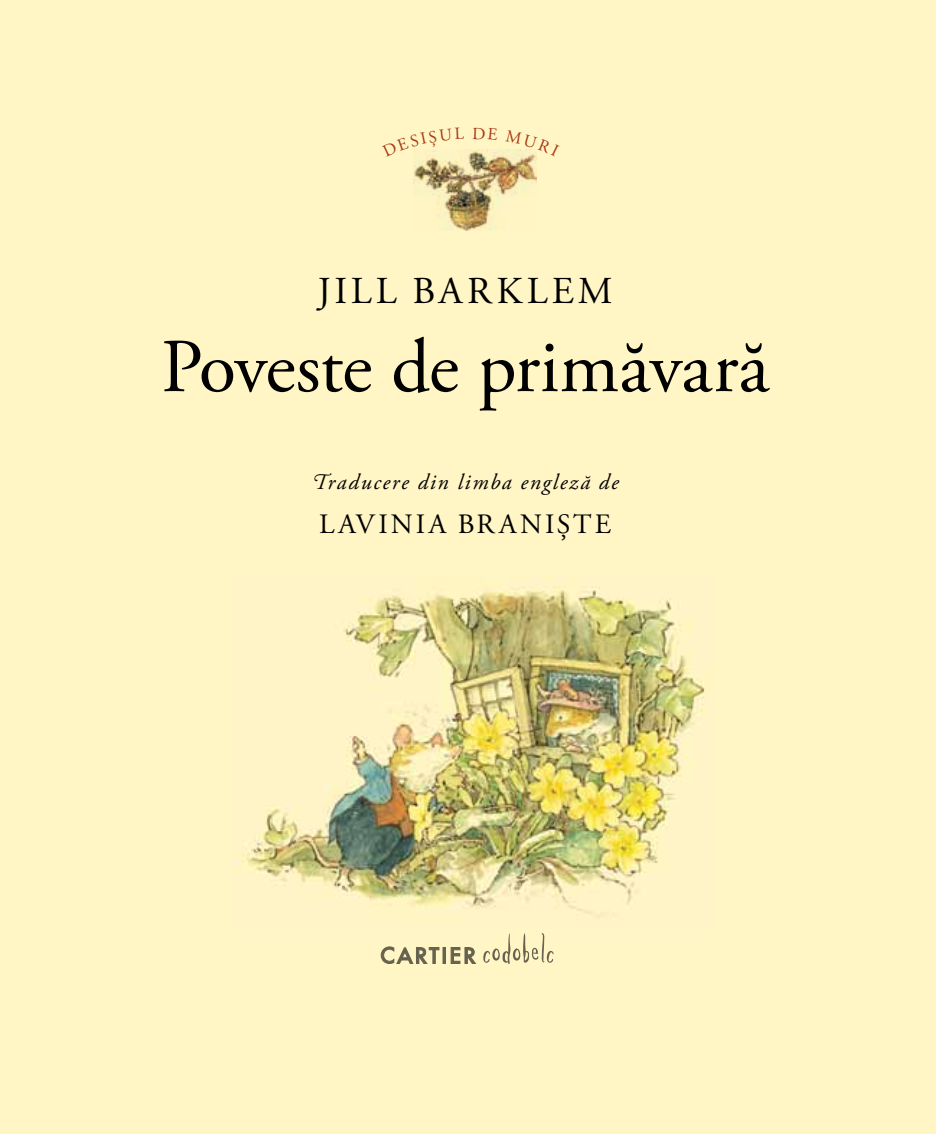
<style>
.page{position:relative;width:936px;height:1134px;background:#fff}
.page>*{position:absolute;margin:0;border:0;box-sizing:border-box;transform-origin:0 0}
.t1{font:76px "Adobe Garamond Pro";color:#000}
.t2{font:38px "Adobe Garamond Pro";letter-spacing:.1em;color:#000}
.t3{font:28px "Adobe Garamond Pro";color:#000}
.t4{font:italic 22px "Adobe Garamond Pro";letter-spacing:.08em;color:#000}
</style>
<div class="page">
<div style="left:0;top:0;width:935px;height:1134px;background:#fff5c5"></div>
<img style="left:231px;top:575px;width:474px;height:342px">
<svg style="left:483px;top:933px;width:70px;height:31px"></svg>
<svg style="left:381px;top:946px;width:95px;height:18px"></svg>
<img style="left:413px;top:150px;width:123px;height:81px">
<svg style="left:413px;top:149px;width:51px;height:8px"></svg>
<svg style="left:505px;top:149px;width:32px;height:7px"></svg>
<h2 class="t2" style="left:318px;top:268px;width:296px">Jill BARKLEM</h2>
<h1 class="t1" style="left:161px;top:321px;width:609px">Poveste de primăvară</h1>
<p class="t4" style="left:311px;top:469px;width:309px">Traducere din limba engleză de</p>
<p class="t3" style="left:319px;top:508px;width:289px">Lavinia Braniște</p>
</div>
